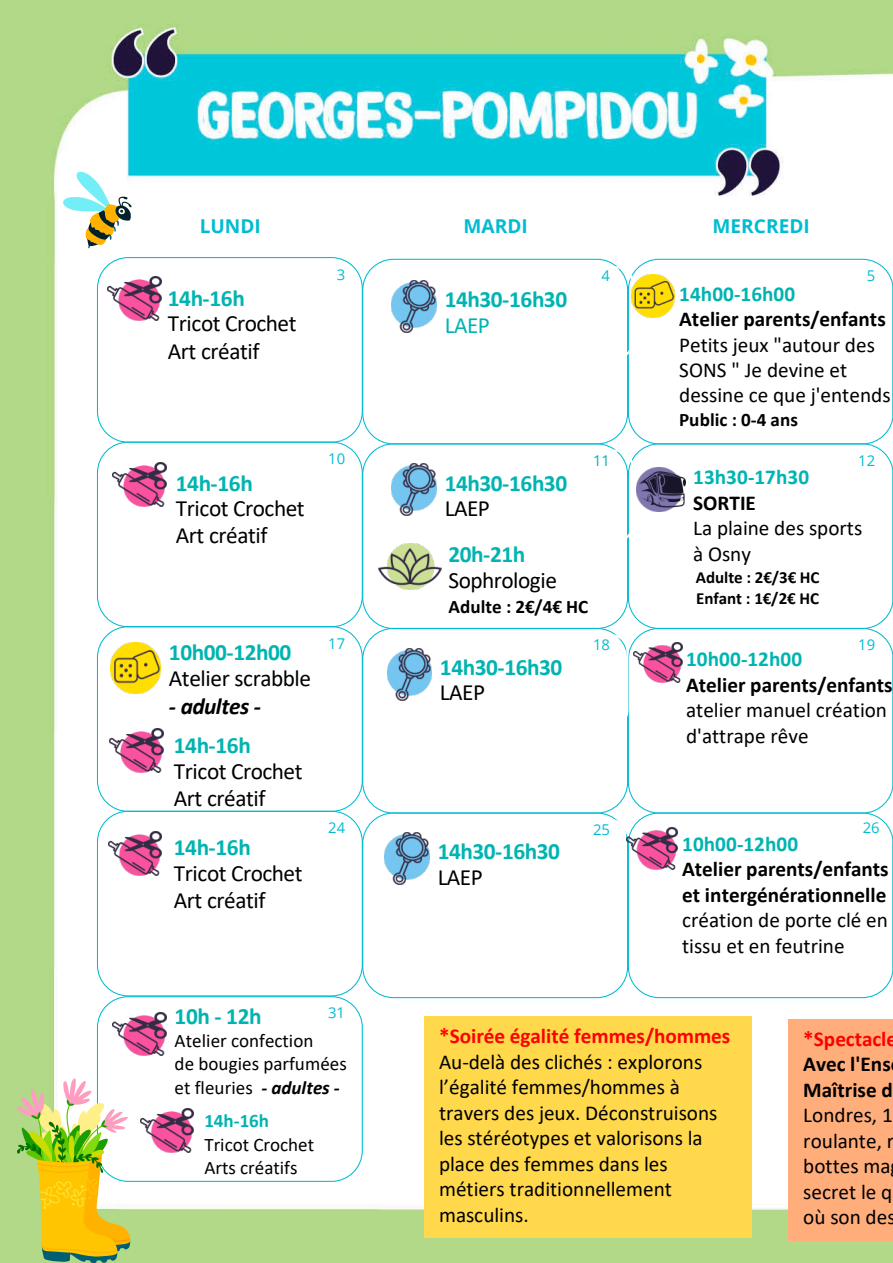
<style>
.page{position:relative;width:893px;height:1263px;background:#fff}
.page>*{position:absolute;margin:0;border:0;box-sizing:border-box;transform-origin:0 0}
.t1{font:23.4px/25.5px "Calibri";letter-spacing:-.02em;color:#000}
.t2{font:700 23.4px/25.5px "Calibri";letter-spacing:-.02em;color:#00b4b1}
.t3{font:italic 700 23.4px "Calibri";letter-spacing:-.025em;color:#000}
.t4{font:21.15px/25.5px "Calibri";color:#000}
.t5{font:700 21.15px/25.5px "Calibri";color:#000}
.t6{font:19.05px/23.4px "Calibri";color:#000}
.t7{font:700 19.05px "Calibri";letter-spacing:.005em;color:#000}
.t8{font:700 19.05px "Open Sans";color:#00bcd2}
.t9{font:700 16.95px/20.9px "Calibri";letter-spacing:-.005em;color:#000}
.t10{font:14.85px "Open Sans";color:#00bcd2}
.t11{font:14.85px "Open Sans";color:#00b4b1}
.s1{font-weight:700;color:#00b4b1}
.s2{font-weight:700;font-style:italic}
.s3{font-weight:400}
.s4{font-weight:400;color:#000}
.s5{font-weight:700}
.s6{color:#00b4b1}
.s7{font-weight:700;color:#f00}
</style>
<div class="page">
<img style="left:0;top:0;width:893px;height:1262px">
<div style="left:97px;top:257px;width:266px;height:186px;border:1px solid #00bcd2;border-radius:31px"></div>
<div style="left:97px;top:442px;width:266px;height:185px;border:1px solid #00bcd2;border-radius:31px"></div>
<div style="left:97px;top:626px;width:266px;height:186px;border:1px solid #00bcd2;border-radius:31px"></div>
<div style="left:97px;top:811px;width:266px;height:185px;border:1px solid #00bcd2;border-radius:31px"></div>
<div style="left:362px;top:259px;width:266px;height:185px;border:1px solid #00bcd2;border-radius:31px"></div>
<div style="left:362px;top:443px;width:266px;height:186px;border:1px solid #00bcd2;border-radius:31px"></div>
<div style="left:362px;top:628px;width:266px;height:185px;border:1px solid #00bcd2;border-radius:31px"></div>
<div style="left:362px;top:812px;width:266px;height:186px;border:1px solid #00bcd2;border-radius:31px"></div>
<div style="left:628px;top:259px;width:265px;height:185px;border:1px solid #00bcd2;border-radius:31px"></div>
<div style="left:628px;top:443px;width:265px;height:186px;border:1px solid #00bcd2;border-radius:31px"></div>
<div style="left:628px;top:628px;width:265px;height:185px;border:1px solid #00bcd2;border-radius:31px"></div>
<div style="left:628px;top:812px;width:265px;height:186px;border:1px solid #00bcd2;border-radius:31px"></div>
<svg style="left:892px;top:259px;width:1px;height:739px"></svg>
<div style="left:97px;top:996px;width:266px;height:186px;border:1px solid #00bcd2;border-radius:31px"></div>
<svg style="left:17px;top:1078px;width:113px;height:184px"></svg>
<svg style="left:63px;top:172px;width:69px;height:76px"></svg>
<img style="left:108px;top:277px;width:53px;height:43px">
<div style="left:439px;top:266px;width:194px;height:93px;border:2px solid #fff;border-radius:15px"></div>
<img style="left:392px;top:280px;width:44px;height:52px">
<img style="left:113px;top:463px;width:53px;height:43px">
<img style="left:108px;top:831px;width:54px;height:44px">
<img style="left:140px;top:1108px;width:53px;height:44px">
<div style="left:439px;top:450px;width:194px;height:92px;border:2px solid #fff;border-radius:15px"></div>
<img style="left:392px;top:463px;width:44px;height:52px">
<div style="left:434px;top:634px;width:194px;height:93px;border:2px solid #fff;border-radius:15px"></div>
<img style="left:387px;top:648px;width:45px;height:52px">
<div style="left:788px;top:1019px;width:105px;height:221px;background:#ffad7b"></div>
<div style="left:424px;top:1016px;width:328px;height:221px;background:#ffd84b"></div>
<img style="left:110px;top:729px;width:53px;height:43px">
<div style="left:432px;top:819px;width:194px;height:92px;border:2px solid #fff;border-radius:15px"></div>
<img style="left:385px;top:832px;width:44px;height:52px">
<img style="left:378px;top:543px;width:63px;height:46px">
<img style="left:637px;top:467px;width:48px;height:45px">
<img style="left:110px;top:643px;width:51px;height:50px">
<img style="left:113px;top:1012px;width:53px;height:44px">
<img style="left:633px;top:642px;width:49px;height:40px">
<img style="left:627px;top:827px;width:51px;height:42px">
<img style="left:631px;top:275px;width:44px;height:43px">
<p class="t8" style="left:200px;top:213px;width:63px">LUNDI</p>
<p class="t8" style="left:463px;top:213px;width:66px">MARDI</p>
<p class="t8" style="left:713px;top:213px;width:99px">MERCREDI</p>
<p class="t10" style="left:337px;top:264px;width:10px">3</p>
<p class="t10" style="left:601px;top:266px;width:10px">4</p>
<p class="t10" style="left:867px;top:266px;width:10px">5</p>
<p class="t1" style="left:168px;top:285px;width:130px"><span class="s1">14h-16h<br></span>Tricot Crochet</p>
<p class="t1" style="left:168px;top:337px;width:93px">Art créatif</p>
<p class="t1" style="left:176px;top:469px;width:130px"><span class="s1">14h-16h<br></span>Tricot Crochet</p>
<p class="t1" style="left:176px;top:522px;width:93px">Art créatif</p>
<p class="t10" style="left:328px;top:448px;width:18px">10</p>
<p class="t1" style="left:169px;top:639px;width:144px"><span class="s1">10h00-12h00<br></span>Atelier scrabble</p>
<p class="t3" style="left:169px;top:689px;width:93px">- adultes -</p>
<p class="t1" style="left:174px;top:732px;width:130px"><span class="s1">14h-16h<br></span>Tricot Crochet</p>
<p class="t1" style="left:174px;top:785px;width:93px">Art créatif</p>
<p class="t1" style="left:174px;top:834px;width:130px"><span class="s1">14h-16h<br></span>Tricot Crochet</p>
<p class="t1" style="left:174px;top:887px;width:93px">Art créatif</p>
<p class="t10" style="left:328px;top:633px;width:18px">17</p>
<p class="t10" style="left:328px;top:817px;width:18px">24</p>
<p class="t2" style="left:175px;top:1003px;width:89px">10h - 12h</p>
<p class="t6" style="left:175px;top:1028px;width:174px">Atelier confection<br>de bougies parfumées et fleuries <span class="s2">- adultes -</span></p>
<p class="t10" style="left:328px;top:1003px;width:18px">31</p>
<p class="t6" style="left:204px;top:1109px;width:111px"><span class="s1">14h-16h<br></span>Tricot Crochet<br>Arts créatifs</p>
<p class="t2" style="left:445px;top:286px;width:124px">14h30-16h30<br><span class="s3">LAEP</span></p>
<p class="t2" style="left:445px;top:470px;width:124px">14h30-16h30<br><span class="s4">LAEP</span></p>
<p class="t11" style="left:593px;top:450px;width:18px">11</p>
<p class="t1" style="left:448px;top:541px;width:110px"><span class="s1">20h-21h<br></span>Sophrologie</p>
<p class="t7" style="left:448px;top:593px;width:141px">Adulte : 2€/4€ HC</p>
<p class="t2" style="left:440px;top:654px;width:124px">14h30-16h30<br><span class="s4">LAEP</span></p>
<p class="t10" style="left:593px;top:635px;width:18px">18</p>
<p class="t2" style="left:438px;top:838px;width:124px">14h30-16h30<br><span class="s4">LAEP</span></p>
<p class="t10" style="left:593px;top:819px;width:18px">25</p>
<p class="t4" style="left:679px;top:280px;width:213px"><span class="s1">14h00-16h00<br></span><span class="s5">Atelier parents/enfants<br></span>Petits jeux "autour des<br>SONS " Je devine et dessine ce que j'entends</p>
<p class="t7" style="left:679px;top:406px;width:120px">Public : 0-4 ans</p>
<p class="t10" style="left:858px;top:450px;width:18px">12</p>
<p class="t4" style="left:693px;top:464px;width:171px"><span class="s1">13h30-17h30<br></span><span class="s5">SORTIE<br></span>La plaine des sports à Osny</p>
<p class="t9" style="left:696px;top:567px;width:125px">Adulte : 2€/3€ HC<br>Enfant : 1€/2€ HC</p>
<p class="t10" style="left:858px;top:635px;width:18px">19</p>
<p class="t4" style="left:686px;top:646px;width:208px"><span class="s1">10h00-12h00<br></span><span class="s5">Atelier parents/enfants </span>atelier manuel création d'attrape rêve</p>
<p class="t10" style="left:863px;top:817px;width:18px">26</p>
<p class="t5" style="left:682px;top:831px;width:208px"><span class="s6">10h00-12h00<br></span>Atelier parents/enfants et intergénérationnelle <span class="s3">création de porte clé en tissu et en feutrine</span></p>
<p class="t4" style="left:439px;top:1023px;width:293px"><span class="s7">*Soirée égalité femmes/hommes<br></span>Au-delà des clichés : explorons l’égalité femmes/hommes à travers des jeux. Déconstruisons les stéréotypes et valorisons la place des femmes dans les métiers traditionnellement masculins.</p>
<p class="t4" style="left:803px;top:1026px;width:95px"><span class="s7">*Spectacle<br></span><span class="s5">Avec l'Ens<br>Maîtrise d<br></span>Londres, 1 roulante, r bottes ma secret le q où son des</p>
</div>
